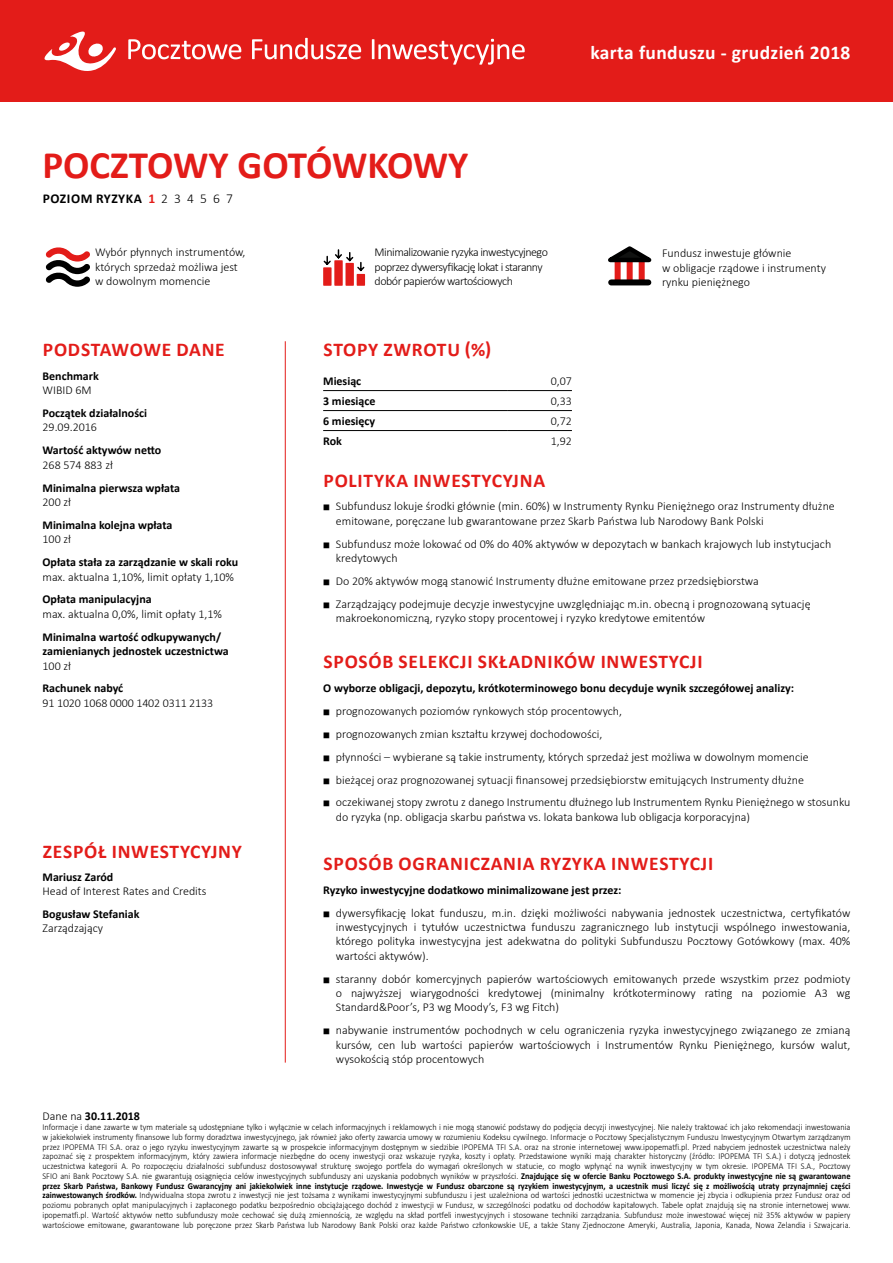
<style>
.page{position:relative;width:893px;height:1263px;background:#fff}
.page>*{position:absolute;margin:0;border:0;box-sizing:border-box;transform-origin:0 0}
.t1{font:700 39px "Calibri";color:#e31c19}
.t2{font:700 19.5px "Calibri";letter-spacing:.04em;color:#e31c19}
.t3{font:700 19.5px "Calibri";letter-spacing:.02em;color:#fff}
.t4{font:700 13.5px "Calibri";letter-spacing:.04em;color:#000}
.t5{font:300 12px/14.4px "Calibri";color:#000}
.t6{font:700 12px/14.4px "Calibri";color:#000}
.t7{font:300 12px/14.4px "Calibri";letter-spacing:-.04em;color:#000}
.t8{font:300 9px/9.8px "Calibri";color:#000;text-align:justify;scale:.92 1}
.s1{color:#e31c19}
.s2{font-weight:300}
.s3{font-weight:700}
</style>
<div class="page">
<div style="left:0;top:0;width:893px;height:102px;background:#e31c19"></div>
<svg style="left:128px;top:39px;width:113px;height:20px"></svg>
<svg style="left:252px;top:38px;width:109px;height:21px"></svg>
<svg style="left:372px;top:39px;width:153px;height:26px"></svg>
<svg style="left:44px;top:31px;width:72px;height:40px"></svg>
<hr style="left:285px;top:341px;width:1px;height:721px;background:#e31c19">
<svg style="left:46px;top:247px;width:44px;height:40px"></svg>
<svg style="left:323px;top:249px;width:43px;height:37px"></svg>
<div style="left:627px;top:259px;width:6px;height:21px;background:#e31c19"></div>
<div style="left:615px;top:259px;width:6px;height:21px;background:#e31c19"></div>
<div style="left:639px;top:259px;width:6px;height:21px;background:#e31c19"></div>
<div style="left:611px;top:279px;width:37px;height:6px;background:#000"></div>
<svg style="left:608px;top:246px;width:44px;height:18px"></svg>
<hr style="left:323px;top:390px;width:184px;height:1px;background:#000">
<hr style="left:507px;top:390px;width:65px;height:1px;background:#000">
<hr style="left:323px;top:410px;width:184px;height:1px;background:#000">
<hr style="left:507px;top:410px;width:65px;height:1px;background:#000">
<hr style="left:323px;top:430px;width:184px;height:1px;background:#000">
<hr style="left:507px;top:430px;width:65px;height:1px;background:#000">
<h1 class="t1" style="left:43px;top:138px;width:428px">POCZTOWY GOTÓWKOWY</h1>
<h3 class="t4" style="left:43px;top:189px;width:192px">POZIOM RYZYKA <span class="s1">1</span> <span class="s2">2 3 4 5 6 7</span></h3>
<h2 class="t3" style="left:590px;top:38px;width:262px">karta funduszu - grudzień 2018</h2>
<h3 class="t5" style="left:95px;top:245px;width:152px">Wybór płynnych instrumentów, których sprzedaż możliwa jest w dowolnym momencie</h3>
<h3 class="t7" style="left:375px;top:245px;width:175px">Minimalizowanie ryzyka inwestycyjnego poprzez dywersyfikację lokat i staranny dobór papierów wartościowych</h3>
<h3 class="t5" style="left:662px;top:246px;width:165px">Fundusz inwestuje głównie<br>w obligacje rządowe i instrumenty rynku pieniężnego</h3>
<h2 class="t2" style="left:43px;top:336px;width:183px">PODSTAWOWE DANE</h2>
<h3 class="t6" style="left:43px;top:368px;width:58px">Benchmark</h3>
<h3 class="t5" style="left:43px;top:383px;width:51px">WIBID 6M</h3>
<h3 class="t6" style="left:43px;top:406px;width:106px">Początek działalności</h3>
<h3 class="t5" style="left:43px;top:420px;width:56px">29.09.2016</h3>
<h3 class="t6" style="left:43px;top:443px;width:120px">Wartość aktywów netto</h3>
<h3 class="t5" style="left:43px;top:457px;width:72px">268 574 883 zł</h3>
<h3 class="t6" style="left:43px;top:480px;width:139px">Minimalna pierwsza wpłata</h3>
<h3 class="t5" style="left:43px;top:495px;width:30px">200 zł</h3>
<h3 class="t6" style="left:43px;top:517px;width:131px">Minimalna kolejna wpłata</h3>
<h3 class="t5" style="left:43px;top:532px;width:30px">100 zł</h3>
<h3 class="t6" style="left:43px;top:555px;width:197px">Opłata stała za zarządzanie w skali roku</h3>
<h3 class="t5" style="left:43px;top:569px;width:193px">max. aktualna 1,10%, limit opłaty 1,10%</h3>
<h3 class="t6" style="left:43px;top:592px;width:111px">Opłata manipulacyjna</h3>
<h3 class="t5" style="left:43px;top:606px;width:181px">max. aktualna 0,0%, limit opłaty 1,1%</h3>
<h3 class="t6" style="left:43px;top:629px;width:188px">Minimalna wartość odkupywanych/ zamienianych jednostek uczestnictwa</h3>
<h3 class="t5" style="left:43px;top:658px;width:30px">100 zł</h3>
<h3 class="t6" style="left:43px;top:681px;width:82px">Rachunek nabyć</h3>
<h3 class="t5" style="left:43px;top:696px;width:172px">91 1020 1068 0000 1402 0311 2133</h3>
<h2 class="t2" style="left:43px;top:837px;width:201px">ZESPÓŁ INWESTYCYJNY</h2>
<h3 class="t6" style="left:43px;top:869px;width:72px">Mariusz Zaród</h3>
<h3 class="t5" style="left:43px;top:884px;width:166px">Head of Interest Rates and Credits</h3>
<h3 class="t6" style="left:43px;top:906px;width:98px">Bogusław Stefaniak</h3>
<h3 class="t5" style="left:43px;top:921px;width:62px">Zarządzający</h3>
<h3 class="t6" style="left:43px;top:1108px;width:99px"><span class="s2">Dane na</span> 30.11.2018</h3>
<h2 class="t2" style="left:324px;top:336px;width:169px">STOPY ZWROTU (%)</h2>
<h3 class="t6" style="left:323px;top:374px;width:40px">Miesiąc</h3>
<h3 class="t5" style="left:551px;top:374px;width:23px">0,07</h3>
<h3 class="t6" style="left:323px;top:394px;width:54px">3 miesiące</h3>
<h3 class="t5" style="left:551px;top:394px;width:23px">0,33</h3>
<h3 class="t6" style="left:323px;top:414px;width:54px">6 miesięcy</h3>
<h3 class="t5" style="left:551px;top:414px;width:23px">0,72</h3>
<h3 class="t6" style="left:323px;top:434px;width:20px">Rok</h3>
<h3 class="t5" style="left:551px;top:434px;width:23px">1,92</h3>
<h2 class="t2" style="left:324px;top:466px;width:223px">POLITYKA INWESTYCYJNA</h2>
<h3 class="t5" style="left:336px;top:499px;width:500px">Subfundusz lokuje środki głównie (min. 60%) w Instrumenty Rynku Pieniężnego oraz Instrumenty dłużne emitowane, poręczane lub gwarantowane przez Skarb Państwa lub Narodowy Bank Polski</h3>
<h3 class="t5" style="left:336px;top:536px;width:497px">Subfundusz może lokować od 0% do 40% aktywów w depozytach w bankach krajowych lub instytucjach kredytowych</h3>
<h3 class="t5" style="left:336px;top:569px;width:476px;line-height:23px">Do 20% aktywów mogą stanowić Instrumenty dłużne emitowane przez przedsiębiorstwa<br>Zarządzający podejmuje decyzje inwestycyjne uwzględniając m.in. obecną i prognozowaną sytuację</h3>
<h3 class="t5" style="left:336px;top:611px;width:371px">makroekonomiczną, ryzyko stopy procentowej i ryzyko kredytowe emitentów</h3>
<h2 class="t2" style="left:324px;top:648px;width:381px">SPOSÓB SELEKCJI SKŁADNIKÓW INWESTYCJI</h2>
<h3 class="t6" style="left:323px;top:681px;width:472px">O wyborze obligacji, depozytu, krótkoterminowego bonu decyduje wynik szczegółowej analizy:</h3>
<p class="t5" style="left:336px;top:699px;width:516px;line-height:23px">prognozowanych poziomów rynkowych stóp procentowych,<br>prognozowanych zmian kształtu krzywej dochodowości,<br>płynności – wybierane są takie instrumenty, których sprzedaż jest możliwa w dowolnym momencie bieżącej oraz prognozowanej sytuacji finansowej przedsiębiorstw emitujących Instrumenty dłużne oczekiwanej stopy zwrotu z danego Instrumentu dłużnego lub Instrumentem Rynku Pieniężnego w stosunku</p>
<h3 class="t5" style="left:336px;top:809px;width:416px">do ryzyka (np. obligacja skarbu państwa vs. lokata bankowa lub obligacja korporacyjna)</h3>
<h2 class="t2" style="left:324px;top:850px;width:391px">SPOSÓB OGRANICZANIA RYZYKA INWESTYCJI</h2>
<h3 class="t6" style="left:323px;top:882px;width:300px">Ryzyko inwestycyjne dodatkowo minimalizowane jest przez:</h3>
<p class="t5" style="left:336px;top:905px;width:516px;text-align:justify">dywersyfikację lokat funduszu, m.in. dzięki możliwości nabywania jednostek uczestnictwa, certyfikatów inwestycyjnych i tytułów uczestnictwa funduszu zagranicznego lub instytucji wspólnego inwestowania, którego polityka inwestycyjna jest adekwatna do polityki Subfunduszu Pocztowy Gotówkowy (max. 40% wartości aktywów).</p>
<p class="t5" style="left:336px;top:971px;width:516px;text-align:justify">staranny dobór komercyjnych papierów wartościowych emitowanych przede wszystkim przez podmioty o najwyższej wiarygodności kredytowej (minimalny krótkoterminowy rating na poziomie A3 wg Standard&amp;Poor’s, P3 wg Moody’s, F3 wg Fitch)</p>
<h3 class="t5" style="left:336px;top:1023px;width:516px;text-align:justify">nabywanie instrumentów pochodnych w celu ograniczenia ryzyka inwestycyjnego związanego ze zmianą kursów, cen lub wartości papierów wartościowych i Instrumentów Rynku Pieniężnego, kursów walut, wysokością stóp procentowych</h3>
<p class="t8" style="left:43px;top:1122px;width:880px">Informacje i dane zawarte w tym materiale są udostępniane tylko i wyłącznie w celach informacyjnych i reklamowych i nie mogą stanowić podstawy do podjęcia decyzji inwestycyjnej. Nie należy traktować ich jako rekomendacji inwestowania w jakiekolwiek instrumenty finansowe lub formy doradztwa inwestycyjnego, jak również jako oferty zawarcia umowy w rozumieniu Kodeksu cywilnego. Informacje o Pocztowy Specjalistycznym Funduszu Inwestycyjnym Otwartym zarządzanym przez IPOPEMA TFI S.A. oraz o jego ryzyku inwestycyjnym zawarte są w prospekcie informacyjnym dostępnym w siedzibie IPOPEMA TFI S.A. oraz na stronie internetowej www.ipopematfi.pl. Przed nabyciem jednostek uczestnictwa należy zapoznać się z prospektem informacyjnym, który zawiera informacje niezbędne do oceny inwestycji oraz wskazuje ryzyka, koszty i opłaty. Przedstawione wyniki mają charakter historyczny (źródło: IPOPEMA TFI S.A.) i dotyczą jednostek uczestnictwa kategorii A. Po rozpoczęciu działalności subfundusz dostosowywał strukturę swojego portfela do wymagań określonych w statucie, co mogło wpłynąć na wynik inwestycyjny w tym okresie. IPOPEMA TFI S.A., Pocztowy SFIO ani Bank Pocztowy S.A. nie gwarantują osiągnięcia celów inwestycyjnych subfunduszy ani uzyskania podobnych wyników w przyszłości. <span class="s3">Znajdujące się w ofercie Banku Pocztowego S.A. produkty inwestycyjne nie są gwarantowane przez Skarb Państwa, Bankowy Fundusz Gwarancyjny ani jakiekolwiek inne instytucje rządowe. Inwestycje w Fundusz obarczone są ryzykiem inwestycyjnym, a uczestnik musi liczyć się z możliwością utraty przynajmniej części zainwestowanych środków.</span> Indywidualna stopa zwrotu z inwestycji nie jest tożsama z wynikami inwestycyjnymi subfunduszu i jest uzależniona od wartości jednostki uczestnictwa w momencie jej zbycia i odkupienia przez Fundusz oraz od poziomu pobranych opłat manipulacyjnych i zapłaconego podatku bezpośrednio obciążającego dochód z inwestycji w Fundusz, w szczególności podatku od dochodów kapitałowych. Tabele opłat znajdują się na stronie internetowej www. ipopematfi.pl. Wartość aktywów netto subfunduszy może cechować się dużą zmiennością, ze względu na skład portfeli inwestycyjnych i stosowane techniki zarządzania. Subfundusz może inwestować więcej niż 35% aktywów w papiery wartościowe emitowane, gwarantowane lub poręczone przez Skarb Państwa lub Narodowy Bank Polski oraz każde Państwo członkowskie UE, a także Stany Zjednoczone Ameryki, Australia, Japonia, Kanada, Nowa Zelandia i Szwajcaria.</p>
</div>
